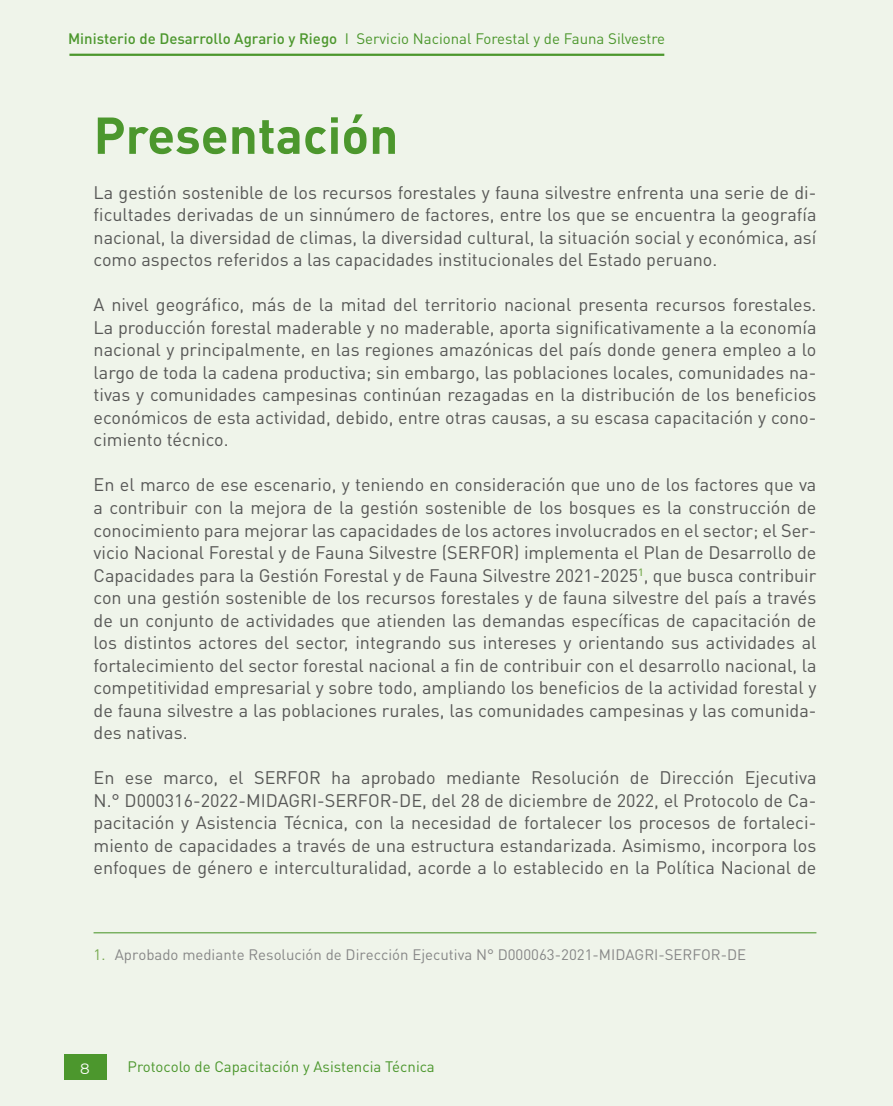
<style>
.page{position:relative;width:893px;height:1106px;background:#eff4ea}
.page>*{position:absolute;margin:0;border:0;box-sizing:border-box;transform-origin:0 0}
.t1{font:700 51px "DINOT";color:#4c972d}
.t2{font:18px/22.5px "DINOT";color:#575756;text-align:justify}
.t3{font:15px "DINOT";color:#4c972d}
.t4{font:15px "DINOT";color:#878787}
.t5{font:15px "Montserrat";color:#fff}
.s1{font-weight:500}
.s2{color:#77a950}
</style>
<div class="page">
<hr style="left:94px;top:932px;width:722px;height:1px;background:#4c972d">
<div style="left:64px;top:1054px;width:42px;height:26px;background:#4c972d"></div>
<hr style="left:69px;top:54px;width:595px;height:2px;background:#4c972d">
<p class="t3" style="left:68px;top:29px;width:599px"><span class="s1">Ministerio de Desarrollo Agrario y Riego</span> I Servicio Nacional Forestal y de Fauna Silvestre</p>
<h1 class="t1" style="left:94px;top:102px;width:306px">Presentación</h1>
<p class="t2" style="left:94px;top:180px;width:724px">La gestión sostenible de los recursos forestales y fauna silvestre enfrenta una serie de di&shy;ficultades derivadas de un sinnúmero de factores, entre los que se encuentra la geografía nacional, la diversidad de climas, la diversidad cultural, la situación social y económica, así como aspectos referidos a las capacidades institucionales del Estado peruano.</p>
<p class="t2" style="left:94px;top:293px;width:724px">A nivel geográfico, más de la mitad del territorio nacional presenta recursos forestales.<br>La producción forestal maderable y no maderable, aporta significativamente a la economía nacional y principalmente, en las regiones amazónicas del país donde genera empleo a lo largo de toda la cadena productiva; sin embargo, las poblaciones locales, comunidades na&shy;tivas y comunidades campesinas continúan rezagadas en la distribución de los beneficios económicos de esta actividad, debido, entre otras causas, a su escasa capacitación y cono&shy;cimiento técnico.</p>
<p class="t2" style="left:94px;top:473px;width:724px">En el marco de ese escenario, y teniendo en consideración que uno de los factores que va a contribuir con la mejora de la gestión sostenible de los bosques es la construcción de conocimiento para mejorar las capacidades de los actores involucrados en el sector; el Ser&shy;vicio Nacional Forestal y de Fauna Silvestre (SERFOR) implementa el Plan de Desarrollo de Capacidades para la Gestión Forestal y de Fauna Silvestre 2021-2025<sup>1</sup>, que busca contribuir con una gestión sostenible de los recursos forestales y de fauna silvestre del país a través de un conjunto de actividades que atienden las demandas específicas de capacitación de los distintos actores del sector, integrando sus intereses y orientando sus actividades al fortalecimiento del sector forestal nacional a fin de contribuir con el desarrollo nacional, la competitividad empresarial y sobre todo, ampliando los beneficios de la actividad forestal y de fauna silvestre a las poblaciones rurales, las comunidades campesinas y las comunida&shy;des nativas.</p>
<p class="t2" style="left:94px;top:765px;width:724px">En ese marco, el SERFOR ha aprobado mediante Resolución de Dirección Ejecutiva N.° D000316-2022-MIDAGRI-SERFOR-DE, del 28 de diciembre de 2022, el Protocolo de Ca&shy;pacitación y Asistencia Técnica, con la necesidad de fortalecer los procesos de fortaleci&shy;miento de capacidades a través de una estructura estandarizada. Asimismo, incorpora los enfoques de género e interculturalidad, acorde a lo establecido en la Política Nacional de</p>
<p class="t4" style="left:94px;top:944px;width:654px"><span class="s2">1.</span> Aprobado mediante Resolución de Dirección Ejecutiva N° D000063-2021-MIDAGRI-SERFOR-DE</p>
<p class="t5" style="left:80px;top:1058px;width:11px">8</p>
<p class="t3" style="left:128px;top:1056px;width:309px">Protocolo de Capacitación y Asistencia Técnica</p>
</div>
